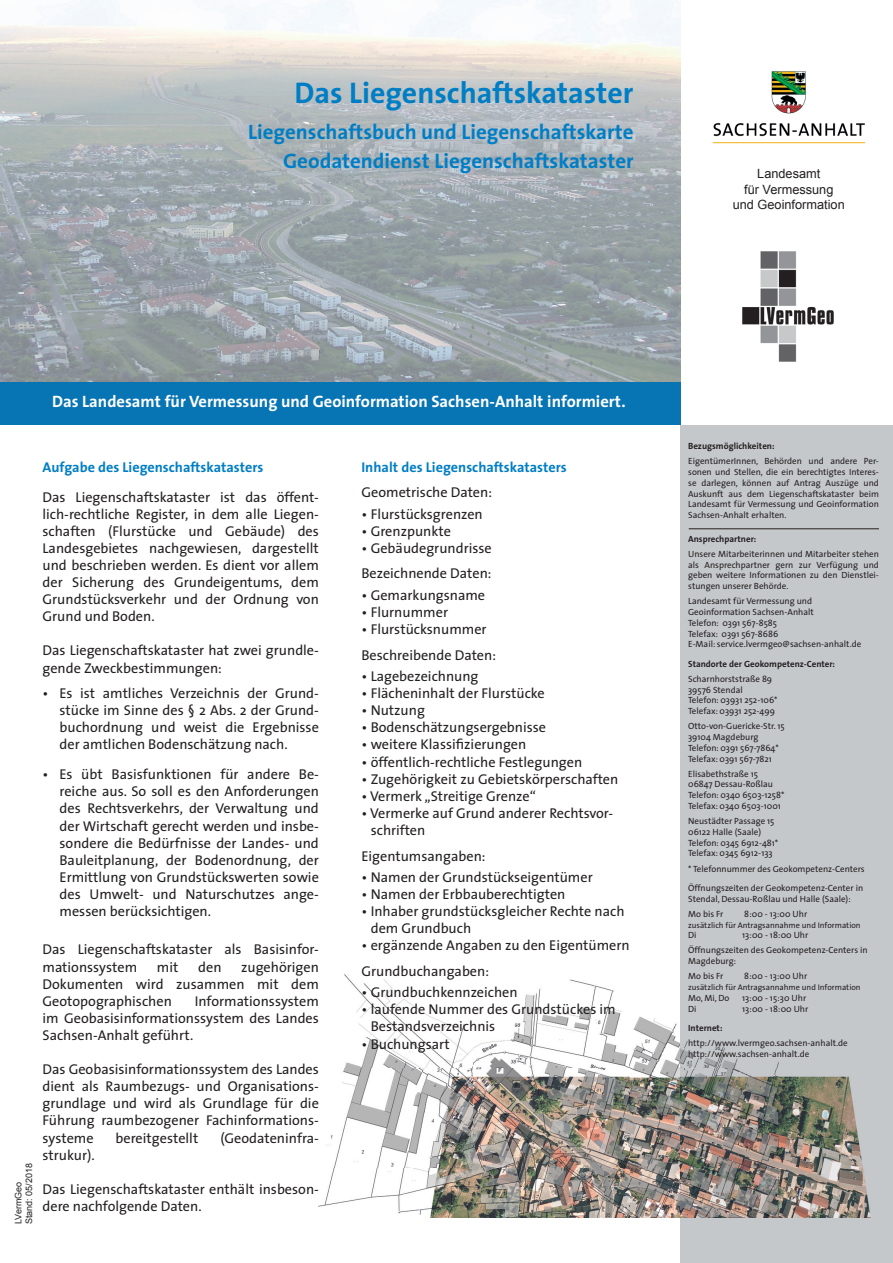
<style>
.page{position:relative;width:893px;height:1263px;background:#fff}
.page>*{position:absolute;margin:0;border:0;box-sizing:border-box;transform-origin:0 0}
.t1{font:700 30px "The Sans";color:#007ec5}
.t2{font:700 21px/29.2px "The Sans";color:#007ec5;text-align:right}
.t3{font:700 16.5px "The Sans";color:#fff}
.t4{font:14.25px/17.1px "The Sans";color:#231f20}
.t5{font:700 14.25px "The Sans";color:#007ec5}
.t6{font:12.75px/15.3px "Arial";color:#231f20;text-align:center}
.t7{font:9px/10.8px "The Sans";color:#231f20}
.t8{font:700 9px "The Sans";color:#231f20}
.t9{font:9px/10.8px "Arial";color:#231f20}
.t10{font:8.25px "The Sans";color:#231f20}
</style>
<div class="page">
<img style="left:0;top:0;width:681px;height:383px">
<div style="left:0;top:383px;width:681px;height:42px;background:#0774b3"></div>
<div style="left:681px;top:425px;width:212px;height:838px;background:#c5c8cb"></div>
<img style="left:742px;top:251px;width:92px;height:111px">
<img style="left:712px;top:71px;width:154px;height:73px">
<hr style="left:689px;top:528px;width:190px;height:1px;background:#231f20">
<img style="left:319px;top:969px;width:551px;height:249px">
<h1 class="t1" style="left:294px;top:74px;width:341px">Das Liegenschaftskataster</h1>
<h2 class="t2" style="left:248px;top:118px;width:387px">Liegenschaftsbuch und Liegenschaftskarte<br>Geodatendienst Liegenschaftskataster</h2>
<p class="t6" style="left:733px;top:166px;width:113px">Landesamt<br>für Vermessung und Geoinformation</p>
<p class="t3" style="left:52px;top:391px;width:575px">Das Landesamt für Vermessung und Geoinformation Sachsen-Anhalt informiert.</p>
<p class="t9" style="left:13px;top:1224px;width:63px;rotate:-90deg">LVermGeo<br>Stand: 05/2018</p>
<p class="t5" style="left:43px;top:458px;width:222px">Aufgabe des Liegenschaftskatasters</p>
<p class="t4" style="left:43px;top:488px;width:278px;text-align:justify">Das Liegenschaftskataster ist das öffent&shy;lich-rechtliche Register, in dem alle Liegen&shy;schaften (Flurstücke und Gebäude) des Landesgebietes nachgewiesen, dargestellt und beschrieben werden. Es dient vor allem der Sicherung des Grundeigentums, dem Grundstücksverkehr und der Ordnung von Grund und Boden.</p>
<p class="t4" style="left:43px;top:642px;width:278px">Das Liegenschaftskataster hat zwei grundle&shy;gende Zweckbestimmungen:</p>
<p class="t4" style="left:60px;top:685px;width:261px;text-align:justify;text-indent:-17px">• Es ist amtliches Verzeichnis der Grund&shy;stücke im Sinne des § 2 Abs. 2 der Grund&shy;buchordnung und weist die Ergebnisse der amtlichen Bodenschätzung nach.</p>
<p class="t4" style="left:60px;top:766px;width:261px;text-align:justify;text-indent:-17px">• Es übt Basisfunktionen für andere Be&shy;reiche aus. So soll es den Anforderungen des Rechtsverkehrs, der Verwaltung und der Wirtschaft gerecht werden und insbe&shy;sondere die Bedürfnisse der Landes- und Bauleitplanung, der Bodenordnung, der Ermittlung von Grundstückswerten sowie des Umwelt- und Naturschutzes ange&shy;messen berücksichtigen.</p>
<p class="t4" style="left:43px;top:941px;width:278px">Das Liegenschaftskataster als Basisinfor&shy;mationssystem</p>
<p class="t4" style="left:43px;top:958px;width:278px;text-align:justify;text-indent:199px">zugehörigen Dokumenten wird zusammen mit dem Geotopographischen</p>
<p class="t4" style="left:157px;top:958px;width:23px">mit</p>
<p class="t4" style="left:198px;top:958px;width:25px">den</p>
<p class="t4" style="left:43px;top:992px;width:278px;text-align:justify;text-indent:152px">Informationssystem im Geobasisinformationssystem des Landes Sachsen-Anhalt geführt.</p>
<p class="t4" style="left:43px;top:1061px;width:278px;text-align:justify">Das Geobasisinformationssystem des Landes dient als Raumbezugs- und Organisations&shy;grundlage und wird als Grundlage für die Führung raumbezogener Fachinformations&shy;systeme</p>
<p class="t4" style="left:116px;top:1129px;width:84px">bereitgestellt</p>
<p class="t4" style="left:220px;top:1129px;width:100px">(Geodateninfra-</p>
<p class="t4" style="left:43px;top:1146px;width:54px">strukur).</p>
<p class="t4" style="left:43px;top:1180px;width:278px">Das Liegenschaftskataster enthält insbeson&shy;dere nachfolgende Daten.</p>
<p class="t5" style="left:361px;top:458px;width:207px">Inhalt des Liegenschaftskatasters</p>
<p class="t4" style="left:361px;top:484px;width:132px">Geometrische Daten:</p>
<p class="t4" style="left:361px;top:505px;width:123px">• Flurstücksgrenzen</p>
<p class="t4" style="left:361px;top:522px;width:91px">• Grenzpunkte</p>
<p class="t4" style="left:361px;top:535px;width:132px;line-height:25.7px">• Gebäudegrundrisse<br>Bezeichnende Daten:</p>
<p class="t4" style="left:361px;top:587px;width:125px">• Gemarkungsname</p>
<p class="t4" style="left:361px;top:604px;width:88px">• Flurnummer</p>
<p class="t4" style="left:361px;top:616px;width:136px;line-height:25.7px">• Flurstücksnummer<br>Beschreibende Daten:</p>
<p class="t4" style="left:361px;top:668px;width:119px">• Lagebezeichnung</p>
<p class="t4" style="left:361px;top:685px;width:185px">• Flächeninhalt der Flurstücke</p>
<p class="t4" style="left:361px;top:702px;width:65px">• Nutzung</p>
<p class="t4" style="left:361px;top:719px;width:186px">• Bodenschätzungsergebnisse</p>
<p class="t4" style="left:361px;top:736px;width:166px">• weitere Klassifizierungen</p>
<p class="t4" style="left:361px;top:753px;width:222px">• öffentlich-rechtliche Festlegungen</p>
<p class="t4" style="left:361px;top:770px;width:258px">• Zugehörigkeit zu Gebietskörperschaften</p>
<p class="t4" style="left:361px;top:787px;width:176px">• Vermerk „Streitige Grenze“</p>
<p class="t4" style="left:371px;top:804px;width:244px;text-indent:-9px">• Vermerke auf Grund anderer Rechtsvor&shy;schriften</p>
<p class="t4" style="left:361px;top:847px;width:126px">Eigentumsangaben:</p>
<p class="t4" style="left:361px;top:869px;width:233px">• Namen der Grundstückseigentümer</p>
<p class="t4" style="left:361px;top:886px;width:206px">• Namen der Erbbauberechtigten</p>
<p class="t4" style="left:371px;top:903px;width:255px;text-indent:-9px">• Inhaber grundstücksgleicher Rechte nach dem Grundbuch</p>
<p class="t4" style="left:361px;top:933px;width:270px;line-height:25.7px">• ergänzende Angaben zu den Eigentümern<br>Grundbuchangaben:</p>
<p class="t4" style="left:361px;top:984px;width:158px">• Grundbuchkennzeichen</p>
<p class="t4" style="left:371px;top:1001px;width:246px;text-indent:-9px">• laufende Nummer des Grundstückes im<br>Bestandsverzeichnis</p>
<p class="t4" style="left:361px;top:1035px;width:90px">• Buchungsart</p>
<p class="t8" style="left:688px;top:440px;width:88px">Bezugsmöglichkeiten:</p>
<p class="t7" style="left:688px;top:456px;width:192px;text-align:justify">EigentümerInnen, Behörden und andere Per&shy;sonen und Stellen, die ein berechtigtes Interes&shy;se darlegen, können auf Antrag Auszüge und Auskunft aus dem Liegenschaftskataster beim Landesamt für Vermessung und Geoinformation Sachsen-Anhalt erhalten.</p>
<p class="t8" style="left:688px;top:533px;width:70px">Ansprechpartner:</p>
<p class="t7" style="left:688px;top:548px;width:192px;text-align:justify">Unsere Mitarbeiterinnen und Mitarbeiter stehen als Ansprechpartner gern zur Verfügung und geben weitere Informationen zu den Dienstlei&shy;stungen unserer Behörde.</p>
<p class="t7" style="left:688px;top:596px;width:175px">Landesamt für Vermessung und<br>Geoinformation Sachsen-Anhalt<br>Telefon: 0391 567-8585<br>Telefax: 0391 567-8686<br>E-Mail: service.lvermgeo@sachsen-anhalt.de</p>
<p class="t8" style="left:688px;top:658px;width:148px">Standorte der Geokompetenz-Center:</p>
<p class="t7" style="left:688px;top:673px;width:91px">Scharnhorststraße 89<br>39576 Stendal<br>Telefon: 03931 252-106*<br>Telefax: 03931 252-499</p>
<p class="t7" style="left:688px;top:721px;width:98px">Otto-von-Guericke-Str. 15<br>39104 Magdeburg<br>Telefon: 0391 567-7864*<br>Telefax: 0391 567-7821</p>
<p class="t7" style="left:688px;top:768px;width:98px">Elisabethstraße 15<br>06847 Dessau-Roßlau<br>Telefon: 0340 6503-1258*<br>Telefax: 0340 6503-1001</p>
<p class="t7" style="left:688px;top:816px;width:92px">Neustädter Passage 15<br>06122 Halle (Saale)<br>Telefon: 0345 6912-481*<br>Telefax: 0345 6912-133</p>
<p class="t7" style="left:688px;top:859px;width:178px;line-height:19.4px">* Telefonnummer des Geokompetenz-Centers<br>Öffnungszeiten der Geokompetenz-Center in</p>
<p class="t7" style="left:688px;top:891px;width:164px;line-height:15px">Stendal, Dessau-R0ßlau und Halle (Saale):<br>Mo bis Fr</p>
<p class="t7" style="left:744px;top:908px;width:65px">8:00 - 13:00 Uhr</p>
<p class="t10" style="left:688px;top:919px;width:174px">zusätzlich für Antragsannahme und Information</p>
<p class="t7" style="left:688px;top:930px;width:10px">Di</p>
<p class="t7" style="left:688px;top:928px;width:181px;line-height:15px;text-align:center">13:00 - 18:00 Uhr<br>Öffnungszeiten des Geokompetenz-Centers in</p>
<p class="t7" style="left:688px;top:954px;width:49px;line-height:15px">Magdeburg:<br>Mo bis Fr</p>
<p class="t7" style="left:744px;top:971px;width:65px">8:00 - 13:00 Uhr</p>
<p class="t10" style="left:688px;top:982px;width:174px">zusätzlich für Antragsannahme und Information</p>
<p class="t7" style="left:688px;top:992px;width:43px">Mo, Mi, Do</p>
<p class="t7" style="left:742px;top:992px;width:66px">13:00 - 15:30 Uhr</p>
<p class="t7" style="left:688px;top:1003px;width:10px">Di</p>
<p class="t7" style="left:742px;top:1003px;width:68px">13:00 - 18:00 Uhr</p>
<p class="t8" style="left:688px;top:1022px;width:36px">Internet:</p>
<p class="t7" style="left:688px;top:1038px;width:161px">http://www.lvermgeo.sachsen-anhalt.de http://www.sachsen-anhalt.de</p>
</div>
